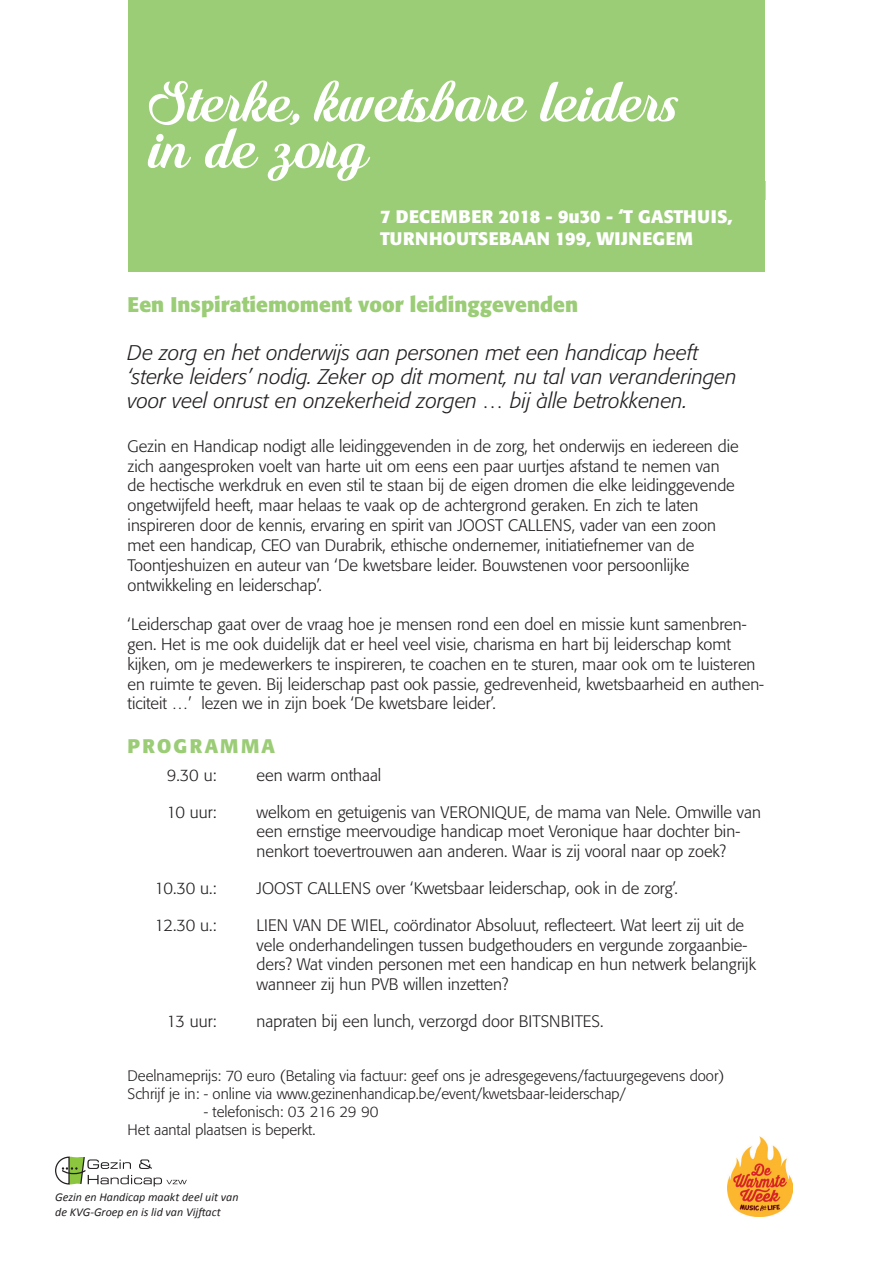
<style>
.page{position:relative;width:893px;height:1263px;background:#fff}
.page>*{position:absolute;margin:0;border:0;box-sizing:border-box;transform-origin:0 0}
.t1{font:60px "Quincho Script PERSONALUSE";color:#fff}
.t2{font:italic 300 21px/24px "Formata";color:#231f20}
.t3{font:700 21px "Formata";color:#9bcc76}
.t4{font:700 19.5px "Formata";letter-spacing:.12em;color:#9bcc76}
.t5{font:700 18px/21.6px "Formata";letter-spacing:.01em;color:#fff}
.t6{font:300 16.5px/19.8px "Formata";color:#231f20}
.t7{font:300 15px "Formata";color:#231f20}
.normaal_8p{font:italic 12px/14.4px "Calibri";color:#231f20}
</style>
<div class="page">
<div style="left:128px;top:1px;width:637px;height:271px;background:#9bcc76"></div>
<svg style="left:55px;top:1157px;width:132px;height:29px"></svg>
<img style="left:728px;top:1137px;width:64px;height:79px">
<p class="t1" style="left:149px;top:67px;width:534px">Sterke, kwetsbare leiders</p>
<p class="t1" style="left:149px;top:114px;width:221px">in de zorg</p>
<p class="t5" style="left:380px;top:206px;width:354px">7 DECEMBER 2018 - 9U30 - ‘T GASTHUIS,<br>TURNHOUTSEBAAN 199, WIJNEGEM</p>
<p class="t3" style="left:128px;top:291px;width:452px">EEN INSPIRATIEMOMENT VOOR LEIDINGGEVENDEN</p>
<p class="t2" style="left:128px;top:341px;width:611px">De zorg en het onderwijs aan personen met een handicap heeft ‘sterke leiders’ nodig. Zeker op dit moment, nu tal van veranderingen voor veel onrust en onzekerheid zorgen … bij àlle betrokkenen.</p>
<p class="t6" style="left:128px;top:436px;width:613px">Gezin en Handicap nodigt alle leidinggevenden in de zorg, het onderwijs en iedereen die zich aangesproken voelt van harte uit om eens een paar uurtjes afstand te nemen van de hectische werkdruk en even stil te staan bij de eigen dromen die elke leidinggevende ongetwijfeld heeft, maar helaas te vaak op de achtergrond geraken. En zich te laten inspireren door de kennis, ervaring en spirit van Joost Callens, vader van een zoon met een handicap, CEO van Durabrik, ethische ondernemer, initiatiefnemer van de Toontjeshuizen en auteur van ‘De kwetsbare leider. Bouwstenen voor persoonlijke ontwikkeling en leiderschap’.</p>
<p class="t6" style="left:128px;top:614px;width:638px">‘Leiderschap gaat over de vraag hoe je mensen rond een doel en missie kunt samenbren&shy;gen. Het is me ook duidelijk dat er heel veel visie, charisma en hart bij leiderschap komt kijken, om je medewerkers te inspireren, te coachen en te sturen, maar ook om te luisteren en ruimte te geven. Bij leiderschap past ook passie, gedrevenheid, kwetsbaarheid en authen&shy;ticiteit …’ lezen we in zijn boek ‘De kwetsbare leider’.</p>
<p class="t4" style="left:128px;top:733px;width:149px">PROGRAMMA</p>
<p class="t6" style="left:167px;top:765px;width:51px">9.30 u:</p>
<p class="t6" style="left:257px;top:765px;width:126px">een warm onthaal</p>
<p class="t6" style="left:167px;top:802px;width:52px">10 uur:</p>
<p class="t6" style="left:257px;top:802px;width:506px">welkom en getuigenis van Veronique, de mama van Nele. Omwille van een ernstige meervoudige handicap moet Veronique haar dochter bin&shy;nenkort toevertrouwen aan anderen. Waar is zij vooral naar op zoek?</p>
<p class="t6" style="left:155px;top:878px;width:64px">10.30 u.:</p>
<p class="t6" style="left:257px;top:878px;width:423px">Joost Callens over ‘Kwetsbaar leiderschap, ook in de zorg’.</p>
<p class="t6" style="left:155px;top:915px;width:64px">12.30 u.:</p>
<p class="t6" style="left:257px;top:915px;width:501px">Lien Van De Wiel, coördinator Absoluut, reflecteert. Wat leert zij uit de vele onderhandelingen tussen budgethouders en vergunde zorgaanbie&shy;ders? Wat vinden personen met een handicap en hun netwerk belangrijk wanneer zij hun PVB willen inzetten?</p>
<p class="t6" style="left:167px;top:1011px;width:52px">13 uur:</p>
<p class="t6" style="left:257px;top:1011px;width:348px">napraten bij een lunch, verzorgd door BitsNb ites.</p>
<p class="t7" style="left:128px;top:1067px;width:598px">Deelnameprijs: 70 euro (Betaling via factuur: geef ons je adresgegevens/factuurgegevens door)</p>
<p class="t7" style="left:128px;top:1085px;width:500px">Schrijf je in: - online via www.gezinenhandicap.be/event/kwetsbaar-leiderschap/</p>
<p class="t7" style="left:204px;top:1103px;width:176px">- telefonisch: 03 216 29 90</p>
<p class="t7" style="left:128px;top:1121px;width:189px">Het aantal plaatsen is beperkt.</p>
<p class="normaal_8p" style="left:55px;top:1190px;width:185px">Gezin en Handicap maakt deel uit van de KVG-Groep en is lid van Vijftact</p>
</div>
